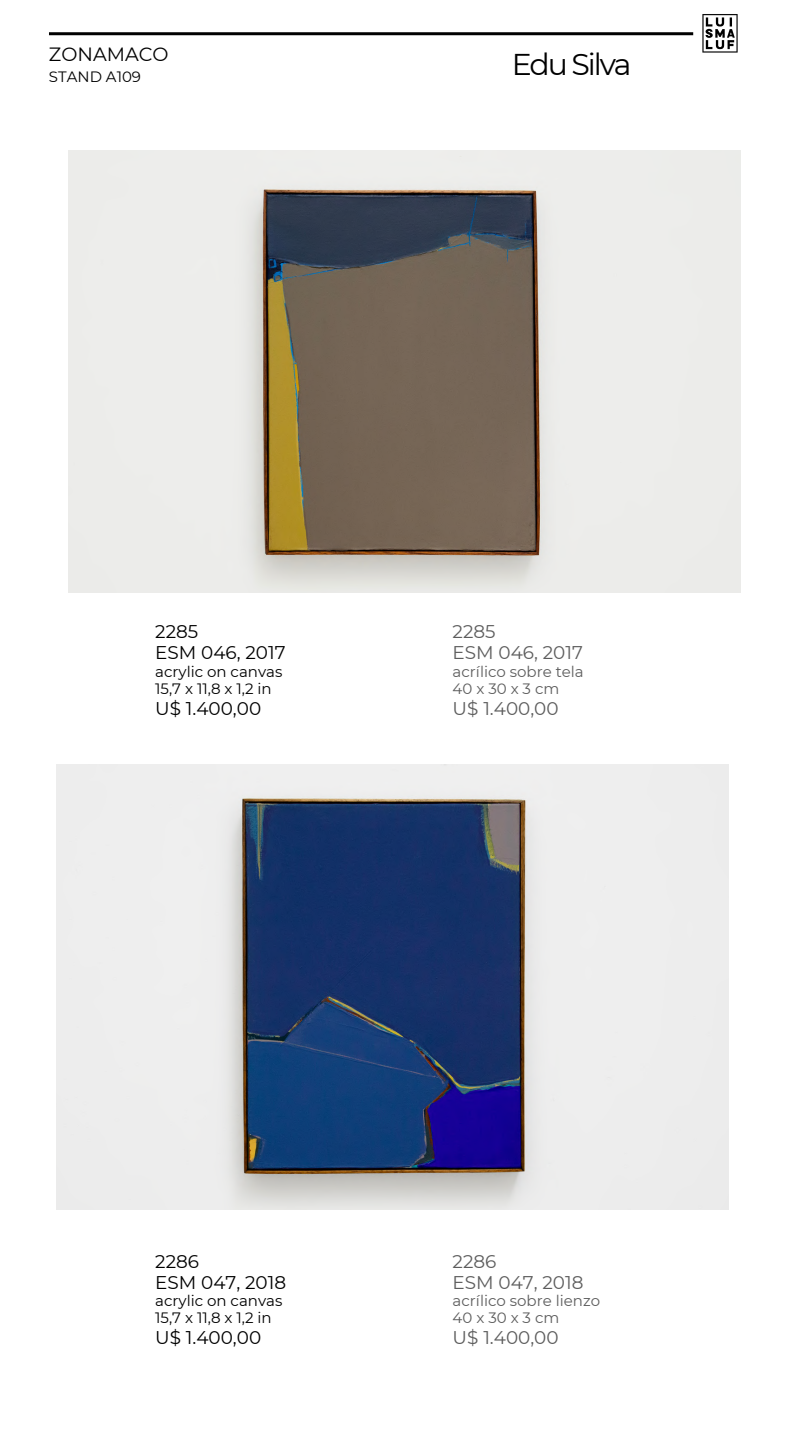
<style>
.page{position:relative;width:810px;height:1441px;background:#fff}
.page>*{position:absolute;margin:0;border:0;box-sizing:border-box;transform-origin:0 0}
.t1{font:30px "Montserrat";letter-spacing:-.07em;color:#000}
.t2{font:19.2px "Montserrat";color:#000}
.t3{font:18.4px "Montserrat";color:#000}
.t4{font:18.4px "Montserrat";color:#5d5d5d}
.t5{font:15px "Montserrat";color:#000}
.t6{font:15px "Montserrat";color:#5d5d5d}
.t7{font:15px "Montserrat";letter-spacing:.26em;color:#5d5d5d}
</style>
<div class="page">
<hr style="left:49px;top:32px;width:644px;height:3px;background:#000">
<img style="left:702px;top:14px;width:36px;height:39px">
<img style="left:69px;top:150px;width:672px;height:442px">
<img style="left:57px;top:764px;width:672px;height:445px">
<h1 class="t2" style="left:49px;top:43px;width:121px">ZONAMACO</h1>
<h1 class="t5" style="left:49px;top:68px;width:94px">STAND A109</h1>
<p class="t1" style="left:512px;top:46px;width:121px">Edu Silva</p>
<p class="t3" style="left:155px;top:620px;width:45px">2285</p>
<p class="t3" style="left:155px;top:641px;width:132px">ESM 046, 2017</p>
<p class="t5" style="left:155px;top:662px;width:129px">acrylic on canvas</p>
<p class="t5" style="left:155px;top:679px;width:118px">15,7 x 11,8 x 1,2 in</p>
<p class="t3" style="left:155px;top:696px;width:107px">U$ 1.400,00</p>
<p class="t4" style="left:453px;top:620px;width:45px">2285</p>
<p class="t4" style="left:453px;top:641px;width:132px">ESM 046, 2017</p>
<p class="t6" style="left:453px;top:662px;width:133px">acrílico sobre tela</p>
<p class="t7" style="left:453px;top:679px;width:108px">40x30x3cm</p>
<p class="t4" style="left:453px;top:696px;width:107px">U$ 1.400,00</p>
<p class="t3" style="left:155px;top:1249px;width:45px">2286</p>
<p class="t3" style="left:155px;top:1270px;width:132px">ESM 047, 2018</p>
<p class="t5" style="left:155px;top:1291px;width:129px">acrylic on canvas</p>
<p class="t5" style="left:155px;top:1308px;width:118px">15,7 x 11,8 x 1,2 in</p>
<p class="t3" style="left:155px;top:1325px;width:107px">U$ 1.400,00</p>
<p class="t4" style="left:453px;top:1249px;width:45px">2286</p>
<p class="t4" style="left:453px;top:1270px;width:132px">ESM 047, 2018</p>
<p class="t6" style="left:453px;top:1291px;width:149px">acrílico sobre lienzo</p>
<p class="t7" style="left:453px;top:1308px;width:108px">40x30x3cm</p>
<p class="t4" style="left:453px;top:1325px;width:107px">U$ 1.400,00</p>
</div>
